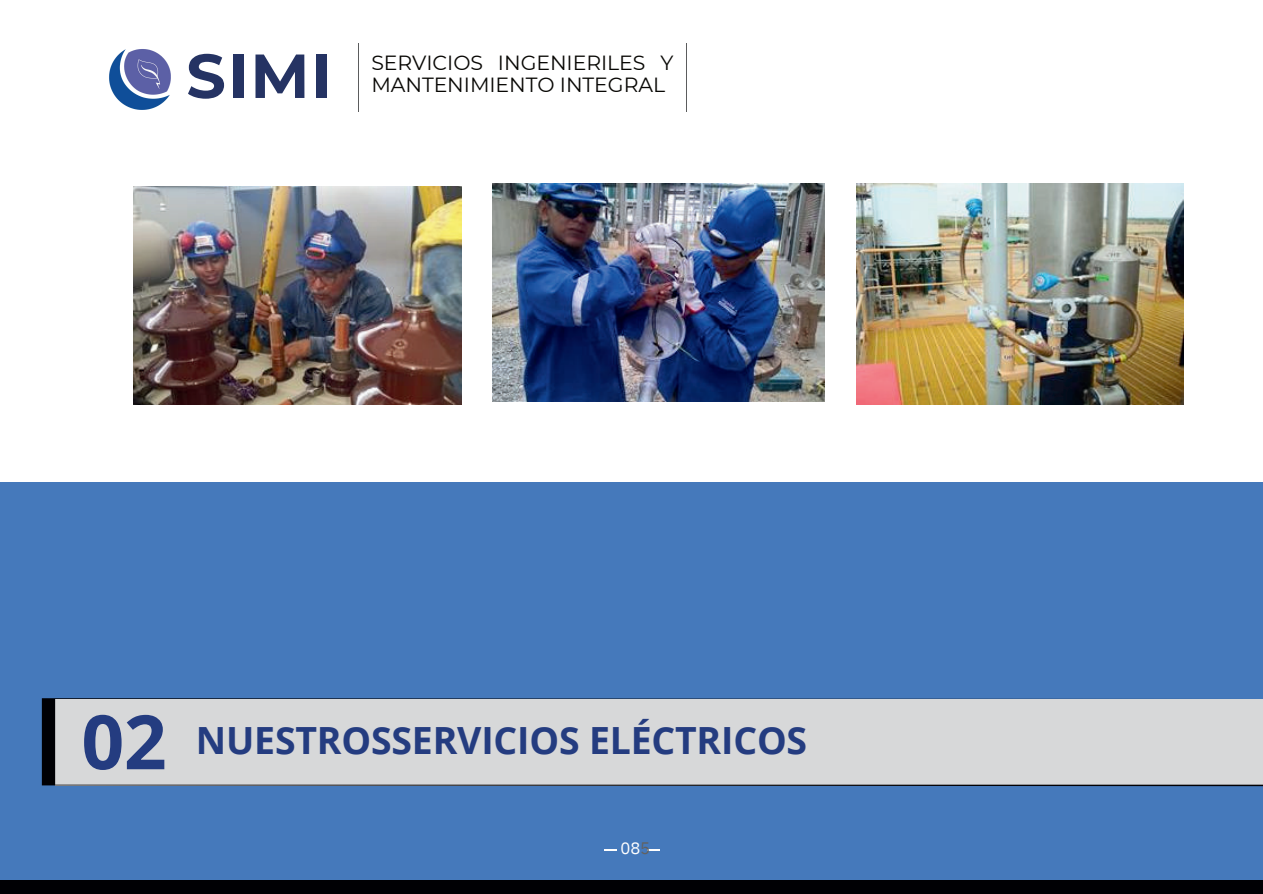
<style>
.page{position:relative;width:1263px;height:894px;background:#fff}
.page>*{position:absolute;margin:0;border:0;box-sizing:border-box;transform-origin:0 0}
.t1{font:700 61.95px "Montserrat";color:#253363}
.t2{font:700 37.5px "Open Sans";letter-spacing:-.005em;color:#243c80}
.t3{font:20.4px "Montserrat";letter-spacing:-.005em;color:#080704}
.t4{font:16.65px "IBM Plex Sans";color:#fff}
.s1{font-size:75px}
.s2{color:#626160}
</style>
<div class="page">
<div style="left:0;top:482px;width:1263px;height:398px;background:#4579bb"></div>
<div style="left:0;top:880px;width:1263px;height:13px;background:#000004"></div>
<div style="left:42px;top:698px;width:1221px;height:88px;background:#d7d8d9"></div>
<svg style="left:604px;top:849px;width:13px;height:1px"></svg>
<svg style="left:647px;top:849px;width:13px;height:1px"></svg>
<img style="left:134px;top:187px;width:327px;height:217px">
<img style="left:493px;top:184px;width:332px;height:217px">
<img style="left:856px;top:183px;width:328px;height:221px">
<hr style="left:358px;top:43px;width:1px;height:68px;background:#5b5c5d">
<hr style="left:686px;top:43px;width:1px;height:68px;background:#5b5c5d">
<img style="left:109px;top:49px;width:62px;height:61px">
<h1 class="t1" style="left:186px;top:31px;width:147px">SIMI</h1>
<p class="t3" style="left:371px;top:48px;width:304px">SERVICIOS INGENIERILES Y</p>
<p class="t3" style="left:371px;top:71px;width:295px">MANTENIMIENTO INTEGRAL</p>
<h2 class="t2" style="left:81px;top:714px;width:727px"><span class="s1">02</span> NUESTROSSERVICIOS ELÉCTRICOS</h2>
<p class="t4" style="left:620px;top:835px;width:31px">08<span class="s2">5</span></p>
</div>
